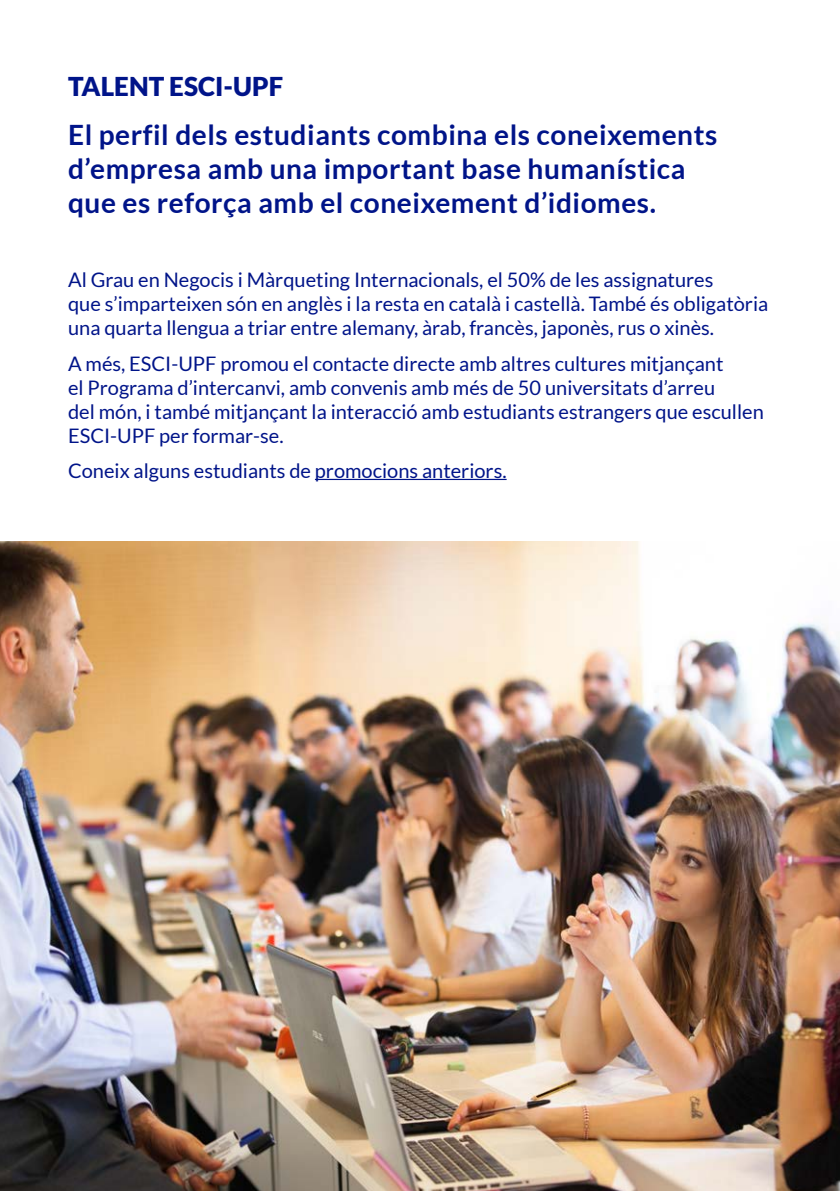
<style>
.page{position:relative;width:840px;height:1191px;background:#fff}
.page>*{position:absolute;margin:0;border:0;box-sizing:border-box;transform-origin:0 0}
.t1{font:700 28px/33.6px "Lato";letter-spacing:.02em;color:#001489}
.t2{font:900 26px "Lato";color:#001489}
.t3{font:20px/24px "Lato";color:#001489}
</style>
<div class="page">
<img style="left:0;top:541px;width:839px;height:650px">
<hr style="left:315px;top:479px;width:191px;height:1px;background:#001489">
<p class="t2" style="left:68px;top:71px;width:216px">TALENT ESCI-UPF</p>
<p class="t1" style="left:68px;top:118px;width:650px">El perfil dels estudiants combina els coneixements d’empresa amb una important base humanística</p>
<p class="t1" style="left:68px;top:185px;width:589px">que es reforça amb el coneixement d’idiomes.</p>
<p class="t3" style="left:68px;top:268px;width:646px">Al Grau en Negocis i Màrqueting Internacionals, el 50% de les assignatures</p>
<p class="t3" style="left:68px;top:292px;width:701px">que s’imparteixen són en anglès i la resta en català i castellà. També és obligatòria una quarta llengua a triar entre alemany, àrab, francès, japonès, rus o xinès.</p>
<p class="t3" style="left:68px;top:351px;width:656px">A més, ESCI-UPF promou el contacte directe amb altres cultures mitjançant</p>
<p class="t3" style="left:68px;top:375px;width:648px">el Programa d’intercanvi, amb convenis amb més de 50 universitats d’arreu</p>
<p class="t3" style="left:68px;top:399px;width:696px">del món, i també mitjançant la interacció amb estudiants estrangers que escullen<br>ESCI-UPF per formar-se.</p>
<p class="t3" style="left:68px;top:458px;width:440px">Coneix alguns estudiants de promocions anteriors.</p>
</div>
